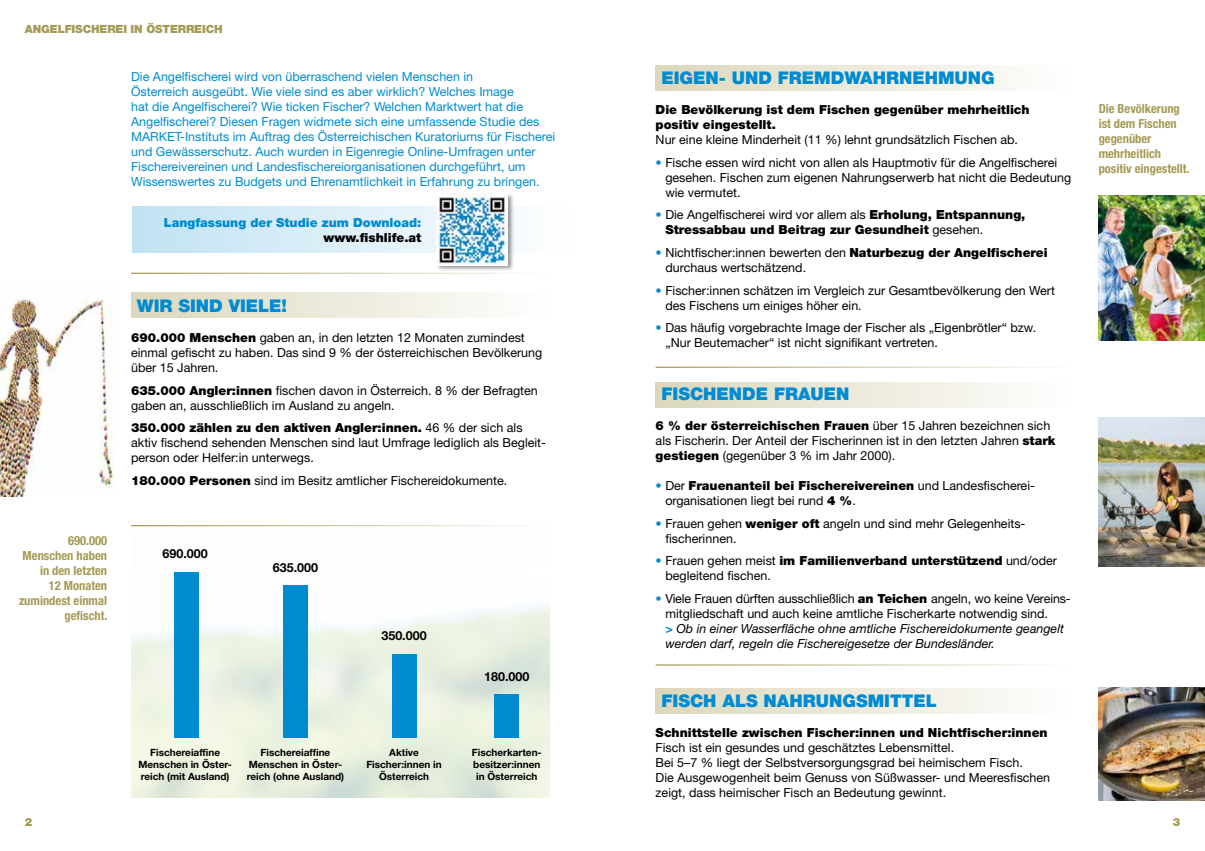
<style>
.page{position:relative;width:1205px;height:851px;background:#fff}
.page>*{position:absolute;margin:0;border:0;box-sizing:border-box;transform-origin:0 0}
.t1{font:900 17.5px "Helvetica Neue";color:#008bd0}
.t2{font:12.5px/15px "Helvetica Neue";color:#000}
.t3{font:12.5px/15px "Helvetica Neue";color:#008bd0}
.t4{font:900 12.5px/15px "Helvetica Neue";color:#000}
.t5{font:700 condensed 12.5px/15px "Helvetica Neue";color:#a59a54}
.t6{font:900 12.5px "Helvetica Neue";color:#008bd0}
.t7{font:700 12.5px "Helvetica Neue";color:#000}
.t8{font:900 11.25px "Helvetica Neue";letter-spacing:-.01em;color:#a59a54}
.t9{font:700 10px/12px "Helvetica Neue";color:#000;text-align:center}
.s1{font-weight:900}
.s2{color:#008bd0}
.s3{font-weight:400;color:#008bd0}
.s4{font-weight:400}
.s5{font-weight:700;font-style:italic;color:#008bd0}
.s6{font-style:italic}
</style>
<div class="page">
<div style="left:656px;top:382px;width:418px;height:25px;background:linear-gradient(to right,#dcd7bd,#fefefe)"></div>
<div style="left:656px;top:688px;width:418px;height:26px;background:linear-gradient(to right,#dcd7bd,#fefefe)"></div>
<div style="left:656px;top:65px;width:418px;height:25px;background:linear-gradient(to right,#dcd7bd,#fefefe)"></div>
<div style="left:131px;top:292px;width:418px;height:26px;background:linear-gradient(to right,#dcd7bc,#fefefe)"></div>
<img style="left:0;top:299px;width:114px;height:197px">
<img style="left:131px;top:572px;width:418px;height:225px">
<div style="left:174px;top:572px;width:24px;height:165px;background:#008bd0"></div>
<div style="left:283px;top:585px;width:25px;height:152px;background:#008bd0"></div>
<div style="left:392px;top:654px;width:24px;height:83px;background:#008bd0"></div>
<div style="left:494px;top:694px;width:25px;height:43px;background:#008bd0"></div>
<img style="left:1098px;top:196px;width:107px;height:144px">
<img style="left:1098px;top:418px;width:107px;height:148px">
<img style="left:1098px;top:687px;width:107px;height:113px">
<hr style="left:656px;top:664px;width:418px;height:1px;background:#a59a54">
<hr style="left:131px;top:272px;width:418px;height:2px;background:#a59a54">
<hr style="left:131px;top:525px;width:418px;height:1px;background:#a59a54">
<hr style="left:656px;top:366px;width:418px;height:2px;background:#a59a54">
<svg style="left:132px;top:206px;width:303px;height:47px;background:#d5ebf6"></svg>
<div style="left:435px;top:193px;width:79px;height:78px;background:#000;opacity:.4"></div>
<img style="left:437px;top:194px;width:71px;height:71px">
<p class="t8" style="left:25px;top:23px;width:199px">ANGELFISCHEREI IN ÖSTERREICH</p>
<p class="t3" style="left:131px;top:69px;width:425px">Die Angelfischerei wird von überraschend vielen Menschen in<br>Österreich ausgeübt. Wie viele sind es aber wirklich? Welches Image<br>hat die Angelfischerei? Wie ticken Fischer? Welchen Marktwert hat die Angelfischerei? Diesen Fragen widmete sich eine umfassende Studie des MARKET-Instituts im Auftrag des Österreichischen Kuratoriums für Fischerei und Gewässerschutz. Auch wurden in Eigenregie Online-Umfragen unter Fischereivereinen und Landesfischereiorganisationen durchgeführt, um Wissenswertes zu Budgets und Ehrenamtlichkeit in Erfahrung zu bringen.</p>
<p class="t6" style="left:164px;top:215px;width:259px">Langfassung der Studie zum Download:</p>
<p class="t4" style="left:324px;top:230px;width:99px">www.fishlife.at</p>
<p class="t5" style="left:19px;top:532px;width:90px;text-align:right">690.000<br>Menschen haben in den letzten<br>12 Monaten zumindest einmal gefischt.</p>
<h1 class="t1" style="left:137px;top:295px;width:152px">WIR SIND VIELE!</h1>
<p class="t2" style="left:131px;top:330px;width:413px"><span class="s1">690.000 Menschen</span> gaben an, in den letzten 12 Monaten zumindest einmal gefischt zu haben. Das sind 9 % der österreichischen Bevölkerung über 15 Jahren.</p>
<p class="t2" style="left:131px;top:382px;width:408px"><span class="s1">635.000 Angler:innen</span> fischen davon in Österreich. 8 % der Befragten gaben an, ausschließlich im Ausland zu angeln.</p>
<p class="t2" style="left:131px;top:420px;width:416px"><span class="s1">350.000 zählen zu den aktiven Angler:innen.</span> 46 % der sich als aktiv fischend sehenden Menschen sind laut Umfrage lediglich als Begleit&shy;person oder Helfer:in unterwegs.</p>
<p class="t2" style="left:131px;top:472px;width:378px"><span class="s1">180.000 Personen</span> sind im Besitz amtlicher Fischereidokumente.</p>
<p class="t7" style="left:163px;top:546px;width:47px">690.000</p>
<p class="t7" style="left:273px;top:559px;width:47px">635.000</p>
<p class="t7" style="left:381px;top:627px;width:47px">350.000</p>
<p class="t7" style="left:484px;top:668px;width:47px">180.000</p>
<p class="t9" style="left:138px;top:746px;width:95px">Fischereiaffine<br>Menschen in Öster&shy;reich (mit Ausland)</p>
<p class="t9" style="left:247px;top:746px;width:99px">Fischereiaffine<br>Menschen in Öster&shy;reich (ohne Ausland)</p>
<p class="t9" style="left:366px;top:746px;width:77px">Aktive<br>Fischer:innen in<br>Österreich</p>
<p class="t9" style="left:472px;top:746px;width:71px;text-align:left">Fischerkarten&shy;besitzer:innen in Österreich</p>
<h1 class="t1" style="left:661px;top:68px;width:335px">EIGEN- UND FREMDWAHRNEHMUNG</h1>
<p class="t4" style="left:656px;top:102px;width:375px">Die Bevölkerung ist dem Fischen gegenüber mehrheitlich positiv eingestellt.</p>
<p class="t2" style="left:656px;top:132px;width:364px">Nur eine kleine Minderheit (11 %) lehnt grundsätzlich Fischen ab.</p>
<p class="t2" style="left:665px;top:155px;width:407px;text-indent:-10px"><span class="s2">•</span> Fische essen wird nicht von allen als Hauptmotiv für die Angelfischerei gesehen. Fischen zum eigenen Nahrungserwerb hat nicht die Bedeutung wie vermutet.</p>
<p class="t4" style="left:665px;top:207px;width:361px;text-indent:-10px"><span class="s3">•</span> <span class="s4">Die Angelfischerei wird vor allem als</span> Erholung, Entspannung,<br>Stressabbau und Beitrag zur Gesundheit <span class="s4">gesehen.</span></p>
<p class="t2" style="left:665px;top:245px;width:384px;text-indent:-10px"><span class="s2">•</span> Nichtfischer:innen bewerten den <span class="s1">Naturbezug der Angelfischerei </span>durchaus wertschätzend.</p>
<p class="t2" style="left:665px;top:282px;width:391px;text-indent:-10px"><span class="s2">•</span> Fischer:innen schätzen im Vergleich zur Gesamtbevölkerung den Wert des Fischens um einiges höher ein.</p>
<p class="t2" style="left:665px;top:320px;width:372px;text-indent:-10px"><span class="s2">•</span> Das häufig vorgebrachte Image der Fischer als „Eigenbrötler“ bzw. „Nur Beutemacher“ ist nicht signifikant vertreten.</p>
<h1 class="t1" style="left:661px;top:383px;width:189px">FISCHENDE FRAUEN</h1>
<p class="t2" style="left:656px;top:418px;width:401px"><span class="s1">6 % der österreichischen Frauen</span> über 15 Jahren bezeichnen sich als Fischerin. Der Anteil der Fischerinnen ist in den letzten Jahren <span class="s1">stark gestiegen</span> (gegenüber 3 % im Jahr 2000).</p>
<p class="t2" style="left:665px;top:478px;width:371px;text-indent:-10px"><span class="s2">•</span> Der <span class="s1">Frauenanteil bei Fischereivereinen</span> und Landesfischerei&shy;organisationen liegt bei rund <span class="s1">4 %</span>.</p>
<p class="t2" style="left:665px;top:515px;width:362px;text-indent:-10px"><span class="s2">•</span> Frauen gehen <span class="s1">weniger oft</span> angeln und sind mehr Gelegenheits&shy;fischerinnen.</p>
<p class="t2" style="left:665px;top:553px;width:393px;text-indent:-10px"><span class="s2">•</span> Frauen gehen meist <span class="s1">im Familienverband unterstützend</span> und/oder begleitend fischen.</p>
<p class="t2" style="left:665px;top:590px;width:407px;text-indent:-10px"><span class="s2">•</span> Viele Frauen dürften ausschließlich <span class="s1">an Teichen</span> angeln, wo keine Vereins&shy;mitgliedschaft und auch keine amtliche Fischerkarte notwendig sind.<br><span class="s5">&gt;</span> <span class="s6">Ob in einer Wasserfläche ohne amtliche Fischereidokumente geangelt werden darf, regeln die Fischereigesetze der Bundesländer.</span></p>
<h1 class="t1" style="left:661px;top:690px;width:277px">FISCH ALS NAHRUNGSMITTEL</h1>
<p class="t4" style="left:656px;top:725px;width:393px">Schnittstelle zwischen Fischer:innen und Nichtfischer:innen</p>
<p class="t2" style="left:656px;top:739px;width:396px">Fisch ist ein gesundes und geschätztes Lebensmittel.<br>Bei 5–7 % liegt der Selbstversorgungsgrad bei heimischem Fisch.<br>Die Ausgewogenheit beim Genuss von Süßwasser- und Meeresfischen zeigt, dass heimischer Fisch an Bedeutung gewinnt.</p>
<p class="t5" style="left:1098px;top:101px;width:92px">Die Bevölkerung ist dem Fischen gegenüber mehrheitlich positiv eingestellt.</p>
<p class="t8" style="left:25px;top:815px;width:9px">2</p>
<p class="t8" style="left:1172px;top:815px;width:9px">3</p>
</div>
